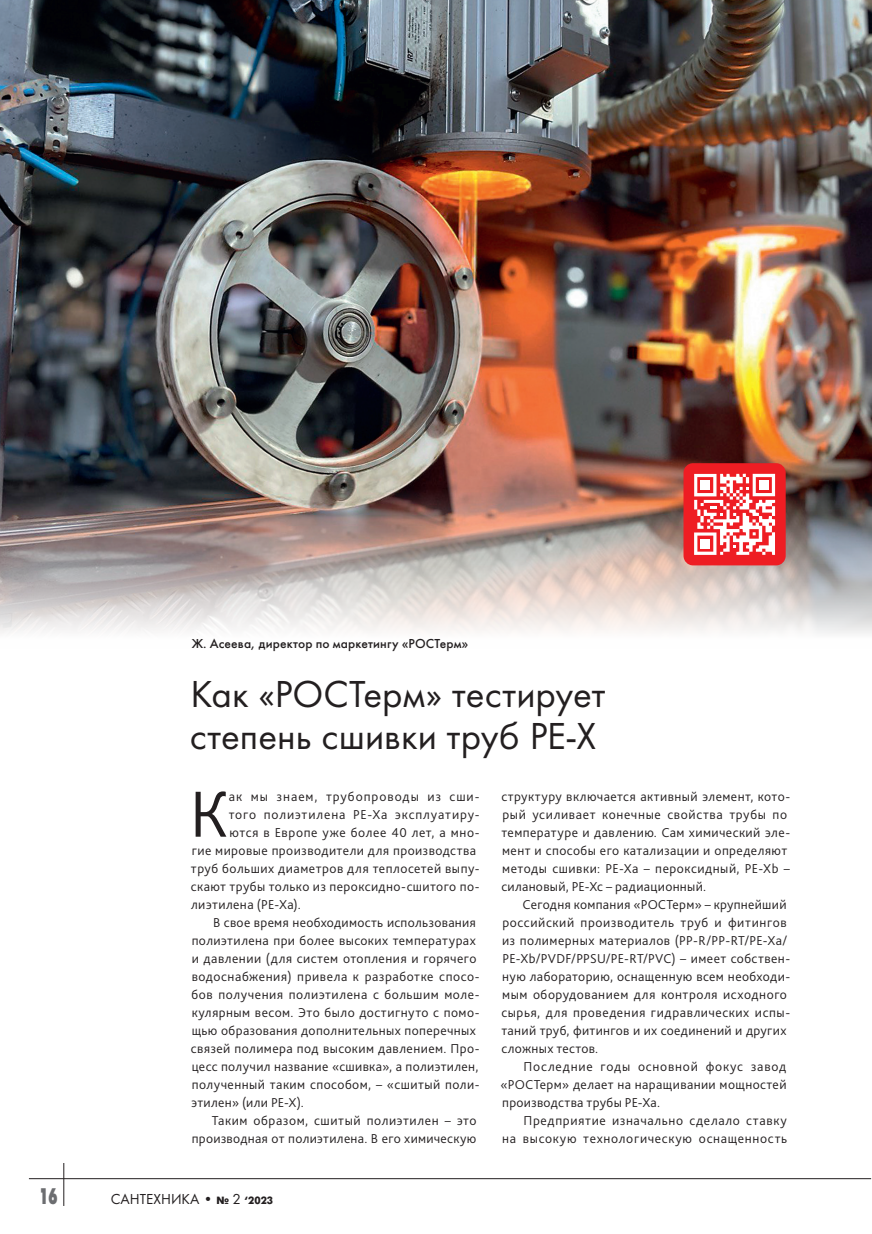
<style>
.page{position:relative;width:872px;height:1234px;background:#fff}
.page>*{position:absolute;margin:0;border:0;box-sizing:border-box;transform-origin:0 0}
._04-body_text{font:300 68.1px "Bliss Pro";color:#231f20}
._02-zagolovok_main{font:39px/42px "Futura";color:#231f20}
.t1{font:22.5px "Futura Futuris XC";color:#6c6d70;scale:.6 1}
.t2{font:15px "Futura";color:#231f20}
._04-body_text-2{font:300 13.5px/18px "Bliss Pro";letter-spacing:.035em;color:#231f20}
._01-autor{font:500 13.5px "Futura";letter-spacing:.01em;color:#231f20}
._04-body_text-3{font:300 13.5px "Bliss Pro";letter-spacing:.065em;color:#231f20}
._04-body_text-4{font:300 13.5px "Bliss Pro";letter-spacing:.07em;color:#231f20}
.s1{font-family:"Futura Futuris";font-weight:700;font-size:10.5px}
</style>
<div class="page">
<hr style="left:29px;top:1177px;width:842px;height:1px;background:#231f20">
<hr style="left:63px;top:1162px;width:1px;height:43px;background:#231f20">
<img style="left:0;top:0;width:872px;height:634px">
<div style="left:683px;top:463px;width:102px;height:102px;background:#ee1d23;border-radius:10px"></div>
<svg style="left:694px;top:473px;width:81px;height:81px"></svg>
<div style="left:759px;top:480px;width:9px;height:9px;background:#fff"></div>
<div style="left:700px;top:539px;width:10px;height:9px;background:#fff"></div>
<div style="left:700px;top:480px;width:10px;height:9px;background:#fff"></div>
<p class="t1" style="left:39px;top:1183px;width:32px">16</p>
<p class="_01-autor" style="left:192px;top:635px;width:278px">Ж. Асеева, директор по маркетингу «РОСТерм»</p>
<p class="_02-zagolovok_main" style="left:190px;top:672px;width:417px">Как «РОСТерм» тестирует степень сшивки труб PE-Х</p>
<p class="_04-body_text" style="left:189px;top:771px;width:40px">К</p>
<p class="_04-body_text-4" style="left:229px;top:787px;width:252px">ак мы знаем, трубопроводы из сши-</p>
<p class="_04-body_text-3" style="left:229px;top:805px;width:252px">того полиэтилена PE-Xa эксплуатиру-</p>
<p class="_04-body_text-2" style="left:229px;top:822px;width:252px">ются в Европе уже более 40 лет, а мно-</p>
<p class="_04-body_text-2" style="left:192px;top:840px;width:286px">гие мировые производители для производства</p>
<p class="_04-body_text-2" style="left:191px;top:858px;width:290px">труб больших диаметров для теплосетей выпу-</p>
<p class="_04-body_text-2" style="left:191px;top:876px;width:290px">скают трубы только из пероксидно-сшитого по-</p>
<p class="_04-body_text-2" style="left:191px;top:894px;width:111px">лиэтилена (PE-Xa).</p>
<p class="_04-body_text-2" style="left:191px;top:912px;width:290px;text-indent:22px">В свое время необходимость использования полиэтилена при более высоких температурах и давлении (для систем отопления и горячего водоснабжения) привела к разработке спосо&shy;бов получения полиэтилена с большим моле&shy;кулярным весом. Это было достигнуто с помо&shy;щью образования дополнительных поперечных связей полимера под высоким давлением. Про&shy;цесс получил название «сшивка», а полиэтилен, полученный таким способом, – «сшитый поли&shy;этилен» (или РЕ-Х).</p>
<p class="_04-body_text-2" style="left:192px;top:1110px;width:286px;text-align:right">Таким образом, сшитый полиэтилен – это производная от полиэтилена. В его химическую</p>
<p class="t2" style="left:111px;top:1189px;width:164px">САНТЕХНИКА • <span class="s1">№</span> 2 <span class="s1">‘2023</span></p>
<p class="_04-body_text-2" style="left:501px;top:786px;width:290px">структуру включается активный элемент, кото&shy;рый усиливает конечные свойства трубы по температуре и давлению. Сам химический эле&shy;мент и способы его катализации и определяют методы сшивки: PE-Xа – пероксидный, PE-Xb – силановый, PE-Xc – радиационный.</p>
<p class="_04-body_text-2" style="left:501px;top:894px;width:290px;text-indent:21px">Сегодня компания «РОСТерм» – крупнейший российский производитель труб и фитингов из полимерных материалов (PP-R/PP-RT/PE-Xa/ PE-Xb/PVDF/PPSU/PE-RT/PVC) – имеет собствен&shy;ную лабораторию, оснащенную всем необходи&shy;мым оборудованием для контроля исходного сырья, для проведения гидравлических испы&shy;таний труб, фитингов и их соединений и других сложных тестов.</p>
<p class="_04-body_text-2" style="left:500px;top:1056px;width:287px;text-align:justify;text-indent:23px">Последние годы основной фокус завод «РОСТерм» делает на наращивании мощностей производства трубы PE-Xa.</p>
<p class="_04-body_text-2" style="left:502px;top:1110px;width:287px;text-align:right">Предприятие изначально сделало ставку<br>на высокую технологическую оснащенность</p>
</div>
